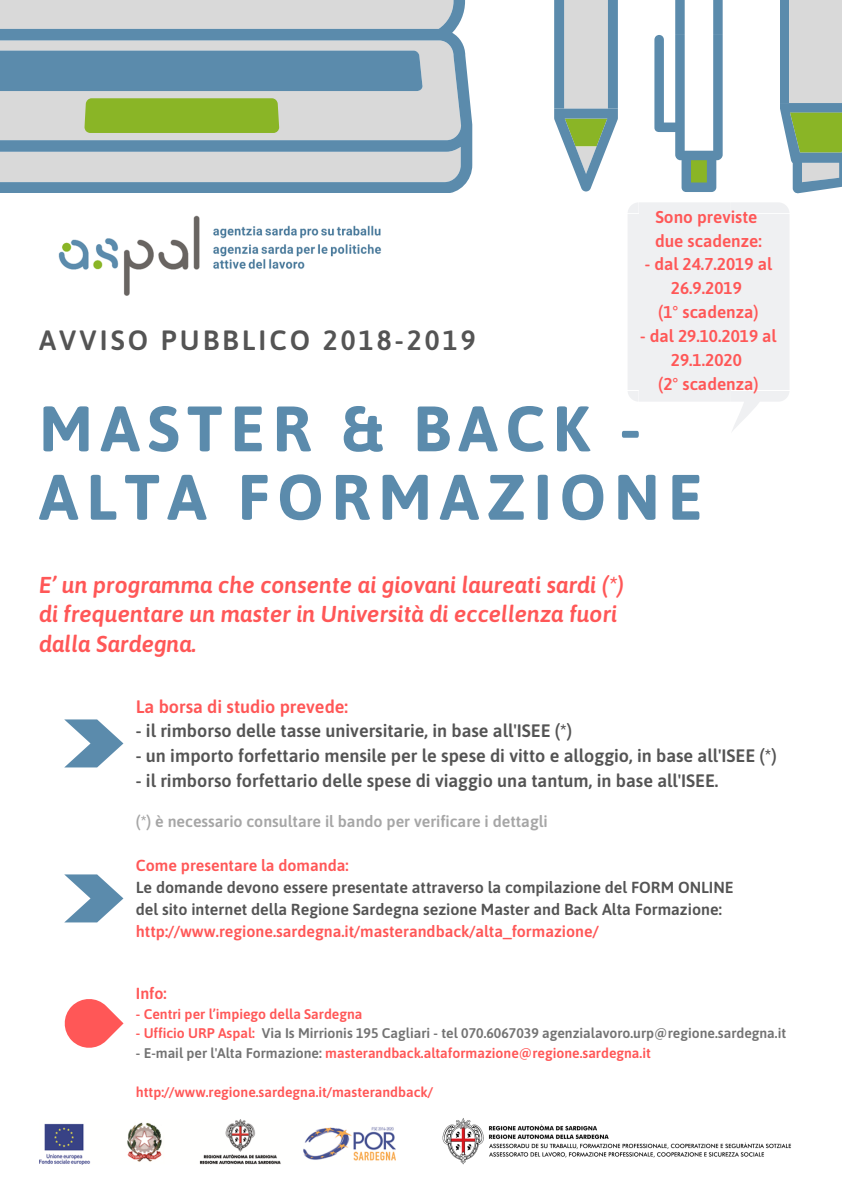
<style>
.page{position:relative;width:842px;height:1191px;background:#fff}
.page>*{position:absolute;margin:0;border:0;box-sizing:border-box;transform-origin:0 0}
.t1{font:700 64px/68.4px "Asap";letter-spacing:.12em;color:#5b8bac}
.t2{font:600 27.9px "Asap";letter-spacing:.11em;color:#545454}
.t3{font:italic 600 23px/29.8px "Asap";color:#ff5757}
.t4{font:600 18px "Asap";color:#545454}
.t5{font:600 18px "Asap";color:#ff5757}
.t6{font:600 17.1px/23.9px "Asap";color:#ff5757;text-align:center}
.t7{font:600 16px/21.7px "Asap";color:#545454}
.t8{font:600 16px "Asap";color:#ff5757}
.t9{font:600 16px "Asap";color:#a6a6a6}
.t10{font:600 14px "Asap";color:#ff5757}
.t11{font:600 14px "Asap";color:#737373}
.s1{color:#ff5757}
.s2{color:#737373}
</style>
<div class="page">
<img style="left:58px;top:215px;width:324px;height:81px">
<svg style="left:554px;top:0;width:63px;height:191px"></svg>
<svg style="left:0;top:0;width:472px;height:192px;background:#b4c3be"></svg>
<div style="left:0;top:51px;width:423px;height:40px;background:#5b8bac"></div>
<svg style="left:655px;top:0;width:68px;height:192px"></svg>
<div style="left:780px;top:0;width:9px;height:103px;background:#5b8bac"></div>
<div style="left:789px;top:0;width:53px;height:103px;background:#d9d9d9"></div>
<svg style="left:780px;top:103px;width:62px;height:90px;background:#92b391"></svg>
<img style="left:39px;top:1119px;width:356px;height:45px">
<img style="left:442px;top:1118px;width:349px;height:47px">
<svg style="left:64px;top:719px;width:59px;height:48px"></svg>
<svg style="left:64px;top:999px;width:60px;height:49px"></svg>
<svg style="left:64px;top:874px;width:59px;height:48px"></svg>
<svg style="left:628px;top:202px;width:161px;height:229px"></svg>
<h2 class="t2" style="left:39px;top:323px;width:438px">AVVISO PUBBLICO 2018-2019</h2>
<p class="t6" style="left:655px;top:204px;width:108px;text-align:left">Sono previste due scadenze:</p>
<p class="t6" style="left:645px;top:252px;width:129px">- dal 24.7.2019 al<br>26.9.2019<br>(1° scadenza)</p>
<p class="t6" style="left:640px;top:324px;width:138px">- dal 29.10.2019 al<br>29.1.2020<br>(2° scadenza)</p>
<h1 class="t1" style="left:39px;top:394px;width:665px">MASTER &amp; BACK -<br>ALTA FORMAZIONE</h1>
<p class="t3" style="left:39px;top:569px;width:587px">E’ un programma che consente ai giovani laureati sardi (*) di frequentare un master in Università di eccellenza fuori dalla Sardegna.</p>
<p class="t5" style="left:136px;top:695px;width:214px">La borsa di studio prevede:</p>
<p class="t4" style="left:136px;top:720px;width:438px">- il rimborso delle tasse universitarie, in base all'ISEE (*)</p>
<p class="t4" style="left:136px;top:745px;width:643px">- un importo forfettario mensile per le spese di vitto e alloggio, in base all'ISEE (*)</p>
<p class="t4" style="left:136px;top:770px;width:584px">- il rimborso forfettario delle spese di viaggio una tantum, in base all'ISEE.</p>
<p class="t9" style="left:136px;top:812px;width:413px">(*) è necessario consultare il bando per verificare i dettagli</p>
<p class="t8" style="left:136px;top:856px;width:214px">Come presentare la domanda:</p>
<p class="t7" style="left:136px;top:876px;width:599px">Le domande devono essere presentate attraverso la compilazione del FORM ONLINE del sito internet della Regione Sardegna sezione Master and Back Alta Formazione:</p>
<p class="t8" style="left:136px;top:921px;width:464px">http://www.regione.sardegna.it/masterandback/alta_formazione/</p>
<p class="t8" style="left:136px;top:984px;width:32px">Info:</p>
<p class="t10" style="left:136px;top:1005px;width:228px">- Centri per l’impiego della Sardegna</p>
<p class="t11" style="left:136px;top:1024px;width:652px"><span class="s1">- Ufficio URP Aspal:</span> Via Is Mirrionis 195 Cagliari - tel 070.6067039 agenzialavoro.urp@regione.sardegna.it</p>
<p class="t10" style="left:136px;top:1044px;width:516px"><span class="s2">- E-mail per l'Alta Formazione:</span> masterandback.altaformazione@regione.sardegna.it</p>
<p class="t10" style="left:136px;top:1083px;width:299px">http://www.regione.sardegna.it/masterandback/</p>
</div>
